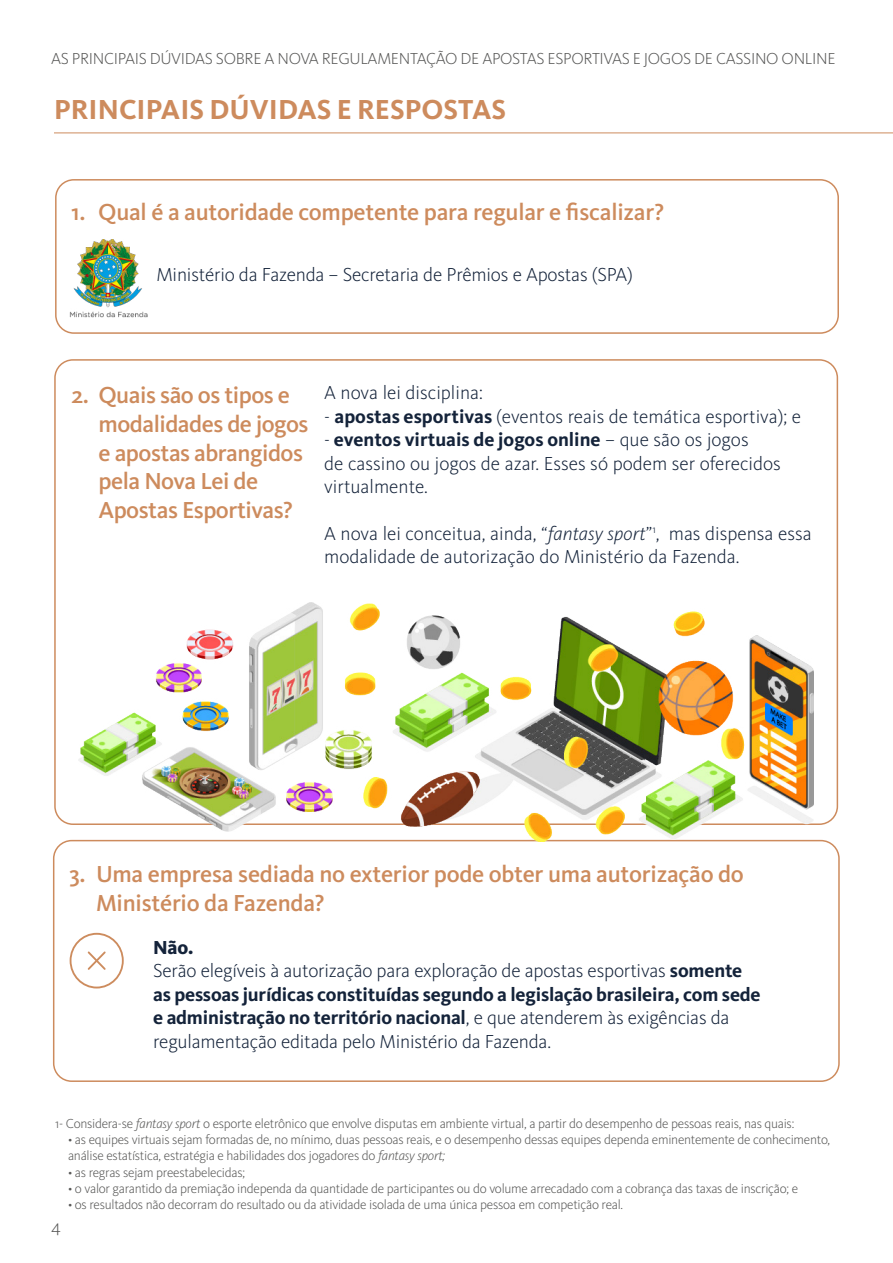
<style>
.page{position:relative;width:893px;height:1263px;background:#fff}
.page>*{position:absolute;margin:0;border:0;box-sizing:border-box;transform-origin:0 0}
.t1{font:700 28.5px "Kievit OT";color:#cd8b5d}
.t2{font:500 24px/28.8px "Kievit OT";letter-spacing:-.01em;color:#cd8b5d}
.t3{font:300 19.5px/23.4px "Kievit OT";letter-spacing:-.005em;color:#14233a}
.t4{font:300 18px "Kievit OT";color:#575756}
.t5{font:300 16.5px "Kievit OT";letter-spacing:-.02em;color:#575756}
.t6{font:300 13.5px/16.2px "Kievit OT";letter-spacing:-.02em;color:#575756}
.s1{font-weight:700}
.s2{font-style:italic}
.s3{font-weight:800}
</style>
<div class="page">
<hr style="left:54px;top:133px;width:839px;height:1px;background:#cd8b5d">
<div style="left:55px;top:179px;width:784px;height:155px;border:2px solid #cd8b5d;border-radius:18px"></div>
<img style="left:69px;top:239px;width:79px;height:79px">
<div style="left:53px;top:840px;width:787px;height:242px;border:2px solid #cd8b5d;border-radius:18px"></div>
<svg style="left:70px;top:933px;width:54px;height:55px"></svg>
<img style="left:79px;top:602px;width:734px;height:240px">
<p class="t5" style="left:51px;top:49px;width:786px">AS PRINCIPAIS DÚVIDAS SOBRE A NOVA REGULAMENTAÇÃO DE APOSTAS ESPORTIVAS E JOGOS DE CASSINO ONLINE</p>
<h1 class="t1" style="left:54px;top:93px;width:454px">PRINCIPAIS DÚVIDAS E RESPOSTAS</h1>
<p class="t2" style="left:71px;top:198px;width:594px">1. Qual é a autoridade competente para regular e fiscalizar?</p>
<p class="t3" style="left:157px;top:263px;width:478px">Ministério da Fazenda – Secretaria de Prêmios e Apostas (SPA)</p>
<p class="t2" style="left:99px;top:381px;width:211px;text-indent:-27px">2. Quais são os tipos e modalidades de jogos e apostas abrangidos pela Nova Lei de<br>Apostas Esportivas?</p>
<p class="t3" style="left:324px;top:382px;width:160px">A nova lei disciplina:</p>
<p class="t3" style="left:324px;top:405px;width:479px">- <span class="s1">apostas esportivas</span> (eventos reais de temática esportiva); e</p>
<p class="t3" style="left:324px;top:428px;width:458px">- <span class="s1">eventos virtuais de jogos online</span> – que são os jogos<br>de cassino ou jogos de azar. Esses só podem ser oferecidos virtualmente.</p>
<p class="t3" style="left:324px;top:522px;width:489px">A nova lei conceitua, ainda, “<span class="s2">fantasy sport</span>”<sup>1</sup>, mas dispensa essa modalidade de autorização do Ministério da Fazenda.</p>
<p class="t2" style="left:96px;top:860px;width:649px;text-indent:-27px">3. Uma empresa sediada no exterior pode obter uma autorização do<br>Ministério da Fazenda?</p>
<p class="t3" style="left:153px;top:936px;width:609px"><span class="s3">Não.<br></span>Serão elegíveis à autorização para exploração de apostas esportivas <span class="s1">somente as pessoas jurídicas constituídas segundo a legislação brasileira, com sede e administração no território nacional</span>, e que atenderem às exigências da regulamentação editada pelo Ministério da Fazenda.</p>
<p class="t6" style="left:55px;top:1115px;width:741px">1- Considera-se <span class="s2">fantasy sport</span> o esporte eletrônico que envolve disputas em ambiente virtual, a partir do desempenho de pessoas reais, nas quais:</p>
<p class="t6" style="left:68px;top:1132px;width:764px">• as equipes virtuais sejam formadas de, no mínimo, duas pessoas reais, e o desempenho dessas equipes dependa eminentemente de conhecimento, análise estatística, estratégia e habilidades dos jogadores do <span class="s2">fantasy sport;</span></p>
<p class="t6" style="left:68px;top:1164px;width:179px">• as regras sejam preestabelecidas;</p>
<p class="t6" style="left:68px;top:1180px;width:732px">• o valor garantido da premiação independa da quantidade de participantes ou do volume arrecadado com a cobrança das taxas de inscrição; e</p>
<p class="t6" style="left:68px;top:1196px;width:557px">• os resultados não decorram do resultado ou da atividade isolada de uma única pessoa em competição real.</p>
<p class="t4" style="left:51px;top:1216px;width:11px">4</p>
</div>
